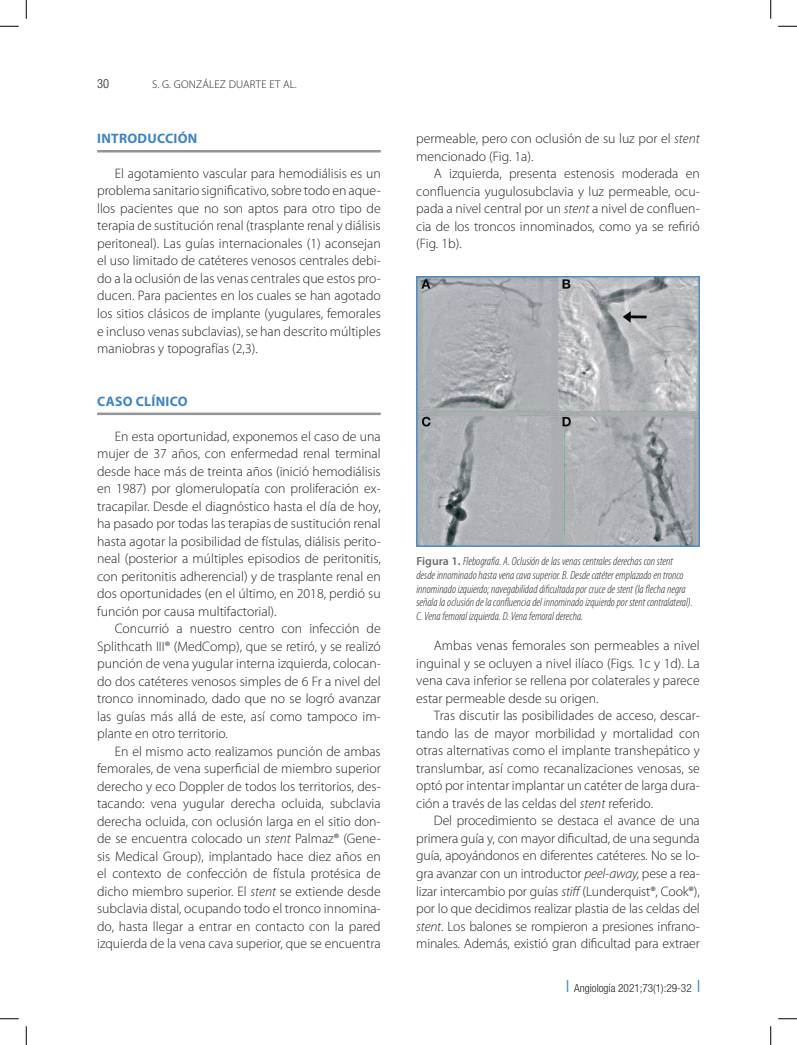
<style>
.page{position:relative;width:797px;height:1045px;background:#fff}
.page>*{position:absolute;margin:0;border:0;box-sizing:border-box;transform-origin:0 0}
.t1{font:300 13.75px/17.5px "Myriad Pro";color:#231f20;text-align:justify}
.t2{font:700 13.75px "Myriad Pro";letter-spacing:.02em;color:#3e85c5}
.t3{font:300 condensed 12.5px "Helvetica Neue LT Std";color:#231f20}
.t4{font:italic 300 condensed 11.88px/13.8px "Myriad Pro";color:#231f20}
.t5{font:300 condensed 11.25px "Helvetica Neue LT Std";color:#231f20}
.t6{font:300 11.25px "Myriad Pro";letter-spacing:.02em;color:#231f20}
.s1{font-style:italic}
.s2{font-weight:600;font-style:normal;font-stretch:normal;color:#6c6d70}
.s3{color:#3e85c5}
</style>
<div class="page">
<hr style="left:97px;top:150px;width:284px;height:2px;background:#939598">
<hr style="left:97px;top:412px;width:284px;height:3px;background:#939598">
<img style="left:418px;top:278px;width:279px;height:267px">
<div style="left:416px;top:276px;width:283px;height:271px;border:1px solid #3e85c5"></div>
<svg style="left:0;top:25px;width:19px;height:2px"></svg>
<svg style="left:778px;top:25px;width:19px;height:2px"></svg>
<svg style="left:0;top:1018px;width:19px;height:1px"></svg>
<svg style="left:778px;top:1018px;width:19px;height:1px"></svg>
<svg style="left:25px;top:0;width:2px;height:19px"></svg>
<svg style="left:25px;top:1026px;width:2px;height:19px"></svg>
<svg style="left:770px;top:0;width:1px;height:19px"></svg>
<svg style="left:770px;top:1026px;width:1px;height:19px"></svg>
<p class="t3" style="left:97px;top:77px;width:14px">30</p>
<p class="t6" style="left:152px;top:77px;width:146px">S. G. GONZÁLEZ DUARTE ET AL.</p>
<p class="t2" style="left:97px;top:129px;width:102px">INTRODUCCIÓN</p>
<p class="t1" style="left:97px;top:164px;width:285px;text-indent:18px">El agotamiento vascular para hemodiálisis es un problema sanitario significativo, sobre todo en aque&shy;llos pacientes que no son aptos para otro tipo de terapia de sustitución renal (trasplante renal y diálisis peritoneal). Las guías internacionales (1) aconsejan el uso limitado de catéteres venosos centrales debi&shy;do a la oclusión de las venas centrales que estos pro&shy;ducen. Para pacientes en los cuales se han agotado los sitios clásicos de implante (yugulares, femorales e incluso venas subclavias), se han descrito múltiples maniobras y topografías (2,3).</p>
<p class="t2" style="left:97px;top:392px;width:92px">CASO CLÍNICO</p>
<p class="t1" style="left:97px;top:427px;width:285px;text-indent:18px">En esta oportunidad, exponemos el caso de una mujer de 37 años, con enfermedad renal terminal desde hace más de treinta años (inició hemodiálisis en 1987) por glomerulopatía con proliferación ex&shy;tracapilar. Desde el diagnóstico hasta el día de hoy, ha pasado por todas las terapias de sustitución renal hasta agotar la posibilidad de fístulas, diálisis perito&shy;neal (posterior a múltiples episodios de peritonitis, con peritonitis adherencial) y de trasplante renal en dos oportunidades (en el último, en 2018, perdió su función por causa multifactorial).</p>
<p class="t1" style="left:97px;top:619px;width:285px;text-indent:18px">Concurrió a nuestro centro con infección de Splithcath III® (MedComp), que se retiró, y se realizó punción de vena yugular interna izquierda, colocan&shy;do dos catéteres venosos simples de 6 Fr a nivel del tronco innominado, dado que no se logró avanzar las guías más allá de este, así como tampoco im&shy;plante en otro territorio.</p>
<p class="t1" style="left:97px;top:742px;width:285px;text-indent:18px">En el mismo acto realizamos punción de ambas femorales, de vena superficial de miembro superior derecho y eco Doppler de todos los territorios, des&shy;tacando: vena yugular derecha ocluida, subclavia derecha ocluida, con oclusión larga en el sitio don&shy;de se encuentra colocado un <span class="s1">stent</span> Palmaz® (Gene&shy;sis Medical Group), implantado hace diez años en el contexto de confección de fístula protésica de dicho miembro superior. El <span class="s1">stent</span> se extiende desde subclavia distal, ocupando todo el tronco innomina&shy;do, hasta llegar a entrar en contacto con la pared izquierda de la vena cava superior, que se encuentra</p>
<p class="t1" style="left:416px;top:130px;width:285px">permeable, pero con oclusión de su luz por el <span class="s1">stent </span>mencionado (Fig. 1a).</p>
<p class="t1" style="left:416px;top:165px;width:285px;text-indent:18px">A izquierda, presenta estenosis moderada en confluencia yugulosubclavia y luz permeable, ocu&shy;pada a nivel central por un <span class="s1">stent</span> a nivel de confluen&shy;cia de los troncos innominados, como ya se refirió (Fig. 1b).</p>
<p class="t4" style="left:416px;top:554px;width:278px"><span class="s2">Figura 1.</span> Flebografía. A. Oclusión de las venas centrales derechas con stent desde innominado hasta vena cava superior. B. Desde catéter emplazado en tronco innominado izquierdo; navegabilidad dificultada por cruce de stent (la flecha negra señala la oclusión de la confluencia del innominado izquierdo por stent contralateral).<br>C. Vena femoral izquierda. D. Vena femoral derecha.</p>
<p class="t1" style="left:416px;top:637px;width:285px;text-indent:18px">Ambas venas femorales son permeables a nivel inguinal y se ocluyen a nivel ilíaco (Figs. 1c y 1d). La vena cava inferior se rellena por colaterales y parece estar permeable desde su origen.</p>
<p class="t1" style="left:416px;top:707px;width:285px;text-indent:18px">Tras discutir las posibilidades de acceso, descar&shy;tando las de mayor morbilidad y mortalidad con otras alternativas como el implante transhepático y translumbar, así como recanalizaciones venosas, se optó por intentar implantar un catéter de larga dura&shy;ción a través de las celdas del <span class="s1">stent</span> referido.</p>
<p class="t1" style="left:416px;top:812px;width:285px;text-indent:18px">Del procedimiento se destaca el avance de una primera guía y, con mayor dificultad, de una segunda guía, apoyándonos en diferentes catéteres. No se lo&shy;gra avanzar con un introductor <span class="s1">peel-away,</span> pese a rea&shy;lizar intercambio por guías <span class="s1">stiff</span> (Lunderquist®, Cook®), por lo que decidimos realizar plastia de las celdas del <span class="s1">stent</span>. Los balones se rompieron a presiones infrano&shy;minales. Además, existió gran dificultad para extraer</p>
<p class="t5" style="left:566px;top:982px;width:135px"><span class="s3">❘</span> Angiología 2021;73(1):29-32 <span class="s3">❘</span></p>
</div>
